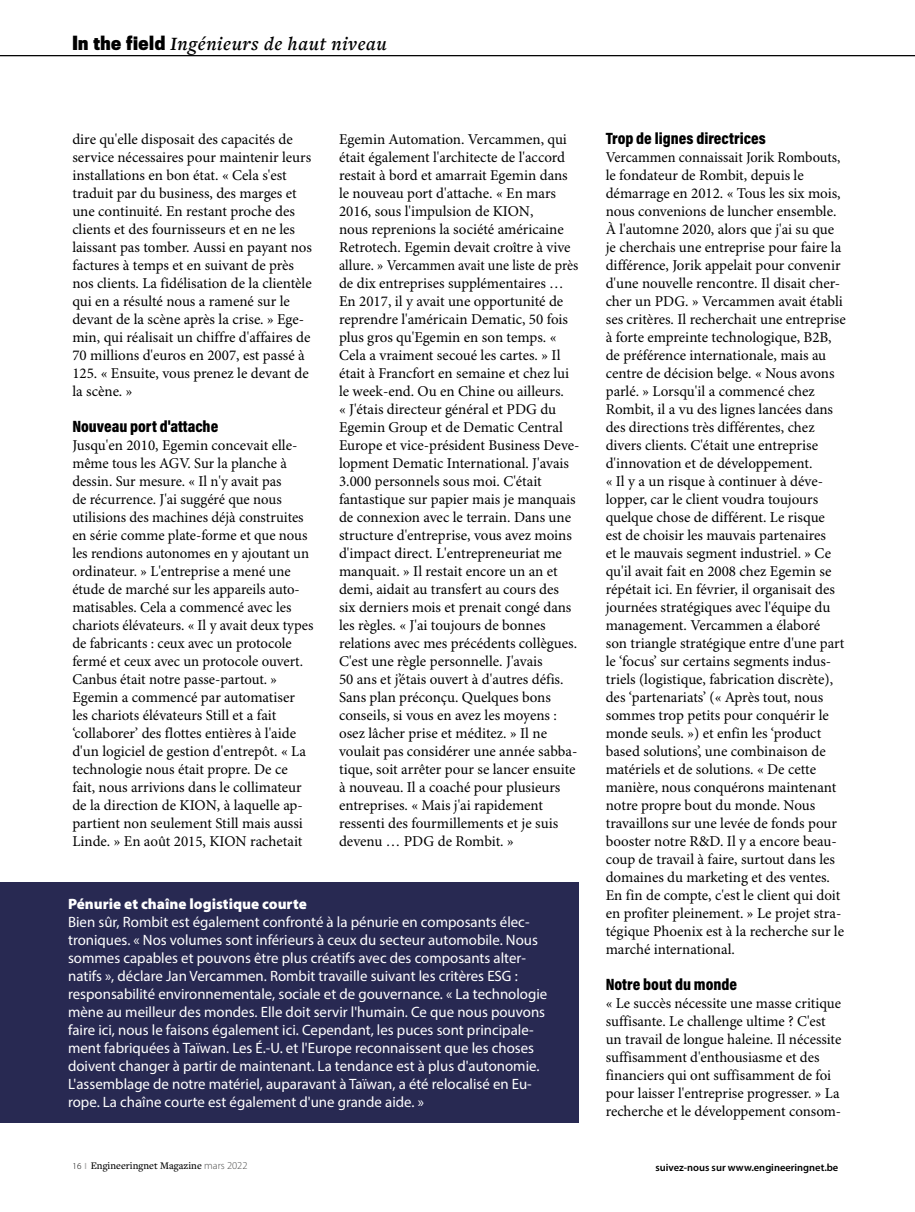
<style>
.page{position:relative;width:915px;height:1212px;background:#fff}
.page>*{position:absolute;margin:0;border:0;box-sizing:border-box;transform-origin:0 0}
.t1{font:italic 600 19.5px "Freight Text Pro";letter-spacing:.03em;color:#000}
.t2{font:900 16.5px "Acumin Pro Cond";color:#000}
.t3{font:15px/18px "Minion Pro";color:#000}
.t4{font:15px/18px "Minion Pro";color:#000;scale:.96 1}
.t5{font:15px/18px "Myriad Pro";color:#fff}
.t6{font:900 15px "Myriad Pro";color:#fff}
.t7{font:600 10.5px "Myriad Pro";color:#000}
.t8{font:500 10.5px "Freight Text Pro";color:#000}
.s1{font-family:"Titling Gothic FB Cond";font-weight:700;font-style:normal;font-size:18px}
.s2{font-family:"Myriad Pro";font-weight:300;font-size:9px}
.s3{font-family:"Myriad Pro";font-weight:600;font-size:9px;color:#b3b2b2}
.s4{font-family:"Myriad Pro";font-weight:300;color:#4a4a49}
</style>
<div class="page">
<hr style="left:0;top:55px;width:914px;height:1px;background:#000">
<div style="left:0;top:882px;width:578px;height:241px;background:#282952"></div>
<h1 class="t1" style="left:72px;top:31px;width:316px"><span class="s1">In the field</span> Ingénieurs de haut niveau</h1>
<p class="t3" style="left:339px;top:131px;width:242px">Egemin Automation. Vercammen, qui était également l'architecte de l'accord restait à bord et amarrait Egemin dans le nouveau port d'attache. « En mars 2016, sous l'impulsion de KION,<br>nous reprenions la société américaine Retrotech. Egemin devait croître à vive allure. » Vercammen avait une liste de près de dix entreprises supplémentaires … En 2017, il y avait une opportunité de reprendre l'américain Dematic, 50 fois plus gros qu'Egemin en son temps. « Cela a vraiment secoué les cartes. » Il était à Francfort en semaine et chez lui le week-end. Ou en Chine ou ailleurs.<br>« J'étais directeur général et PDG du Egemin Group et de Dematic Central Europe et vice-président Business Deve&shy;lopment Dematic International. J'avais 3.000 personnels sous moi. C'était fantastique sur papier mais je manquais de connexion avec le terrain. Dans une structure d'entreprise, vous avez moins d'impact direct. L'entrepreneuriat me manquait. » Il restait encore un an et demi, aidait au transfert au cours des<br>six derniers mois et prenait congé dans les règles. « J'ai toujours de bonnes relations avec mes précédents collègues.<br>C'est une règle personnelle. J'avais<br>50 ans et j’étais ouvert à d'autres défis.<br>Sans plan préconçu. Quelques bons conseils, si vous en avez les moyens : osez lâcher prise et méditez. » Il ne voulait pas considérer une année sabba&shy;tique, soit arrêter pour se lancer ensuite à nouveau. Il a coaché pour plusieurs entreprises. « Mais j'ai rapidement ressenti des fourmillements et je suis devenu … PDG de Rombit. »</p>
<p class="t2" style="left:605px;top:128px;width:162px">Trop de lignes directrices</p>
<p class="t3" style="left:72px;top:131px;width:241px">dire qu'elle disposait des capacités de service nécessaires pour maintenir leurs installations en bon état. « Cela s'est traduit par du business, des marges et une continuité. En restant proche des clients et des fournisseurs et en ne les laissant pas tomber. Aussi en payant nos factures à temps et en suivant de près nos clients. La fidélisation de la clientèle qui en a résulté nous a ramené sur le devant de la scène après la crise. » Ege&shy;min, qui réalisait un chiffre d'affaires de 70 millions d'euros en 2007, est passé à 125. « Ensuite, vous prenez le devant de la scène. »</p>
<p class="t2" style="left:72px;top:416px;width:147px">Nouveau port d'attache</p>
<p class="t3" style="left:72px;top:437px;width:242px">Jusqu'en 2010, Egemin concevait elle&shy;même tous les AGV. Sur la planche à dessin. Sur mesure. « Il n'y avait pas<br>de récurrence. J'ai suggéré que nous utilisions des machines déjà construites en série comme plate-forme et que nous les rendions autonomes en y ajoutant un ordinateur. » L'entreprise a mené une étude de marché sur les appareils auto&shy;matisables. Cela a commencé avec les chariots élévateurs. « Il y avait deux types de fabricants : ceux avec un protocole fermé et ceux avec un protocole ouvert.<br>Canbus était notre passe-partout. » Egemin a commencé par automatiser les chariots élévateurs Still et a fait ‘collaborer’ des flottes entières à l'aide d'un logiciel de gestion d'entrepôt. « La technologie nous était propre. De ce fait, nous arrivions dans le collimateur de la direction de KION, à laquelle ap&shy;partient non seulement Still mais aussi Linde. » En août 2015, KION rachetait</p>
<p class="t4" style="left:605px;top:149px;width:252px">Vercammen connaissait Jorik Rombouts, le fondateur de Rombit, depuis le démarrage en 2012. « Tous les six mois, nous convenions de luncher ensemble.<br>À l'automne 2020, alors que j'ai su que je cherchais une entreprise pour faire la différence, Jorik appelait pour convenir d'une nouvelle rencontre. Il disait cher&shy;cher un PDG. » Vercammen avait établi ses critères. Il recherchait une entreprise à forte empreinte technologique, B2B, de préférence internationale, mais au centre de décision belge. « Nous avons parlé. » Lorsqu'il a commencé chez Rombit, il a vu des lignes lancées dans des directions très différentes, chez divers clients. C'était une entreprise d'innovation et de développement.<br>« Il y a un risque à continuer à déve&shy;lopper, car le client voudra toujours quelque chose de différent. Le risque<br>est de choisir les mauvais partenaires<br>et le mauvais segment industriel. » Ce qu'il avait fait en 2008 chez Egemin se répétait ici. En février, il organisait des journées stratégiques avec l'équipe du management. Vercammen a élaboré<br>son triangle stratégique entre d'une part le ‘focus’ sur certains segments indus&shy;triels (logistique, fabrication discrète), des ‘partenariats’ (« Après tout, nous sommes trop petits pour conquérir le monde seuls. ») et enfin les ‘product based solutions’, une combinaison de matériels et de solutions. « De cette manière, nous conquérons maintenant notre propre bout du monde. Nous travaillons sur une levée de fonds pour booster notre R&amp;D. Il y a encore beau&shy;coup de travail à faire, surtout dans les domaines du marketing et des ventes.<br>En fin de compte, c'est le client qui doit en profiter pleinement. » Le projet stra&shy;tégique Phoenix est à la recherche sur le marché international.</p>
<p class="t2" style="left:605px;top:974px;width:133px">Notre bout du monde</p>
<p class="t3" style="left:605px;top:995px;width:237px">« Le succès nécessite une masse critique suffisante. Le challenge ultime ? C'est un travail de longue haleine. Il nécessite suffisamment d'enthousiasme et des financiers qui ont suffisamment de foi pour laisser l'entreprise progresser. » La recherche et le développement consom-</p>
<p class="t6" style="left:68px;top:893px;width:240px">Pénurie et chaîne logistique courte</p>
<p class="t5" style="left:68px;top:912px;width:480px">Bien sûr, Rombit est également confronté à la pénurie en composants élec&shy;troniques. « Nos volumes sont inférieurs à ceux du secteur automobile. Nous sommes capables et pouvons être plus créatifs avec des composants alter&shy;natifs », déclare Jan Vercammen. Rombit travaille suivant les critères ESG : responsabilité environnementale, sociale et de gouvernance. « La technologie mène au meilleur des mondes. Elle doit servir l'humain. Ce que nous pouvons faire ici, nous le faisons également ici. Cependant, les puces sont principale&shy;ment fabriquées à Taïwan. Les É.-U. et l'Europe reconnaissent que les choses doivent changer à partir de maintenant. La tendance est à plus d'autonomie.<br>L'assemblage de notre matériel, auparavant à Taïwan, a été relocalisé en Eu&shy;rope. La chaîne courte est également d'une grande aide. »</p>
<p class="t8" style="left:72px;top:1158px;width:177px"><span class="s2">16</span> <span class="s3">I</span> Engineeringnet Magazine <span class="s4">mars 2022</span></p>
<p class="t7" style="left:655px;top:1161px;width:184px">suivez-nous sur www.engineeringnet.be</p>
</div>
